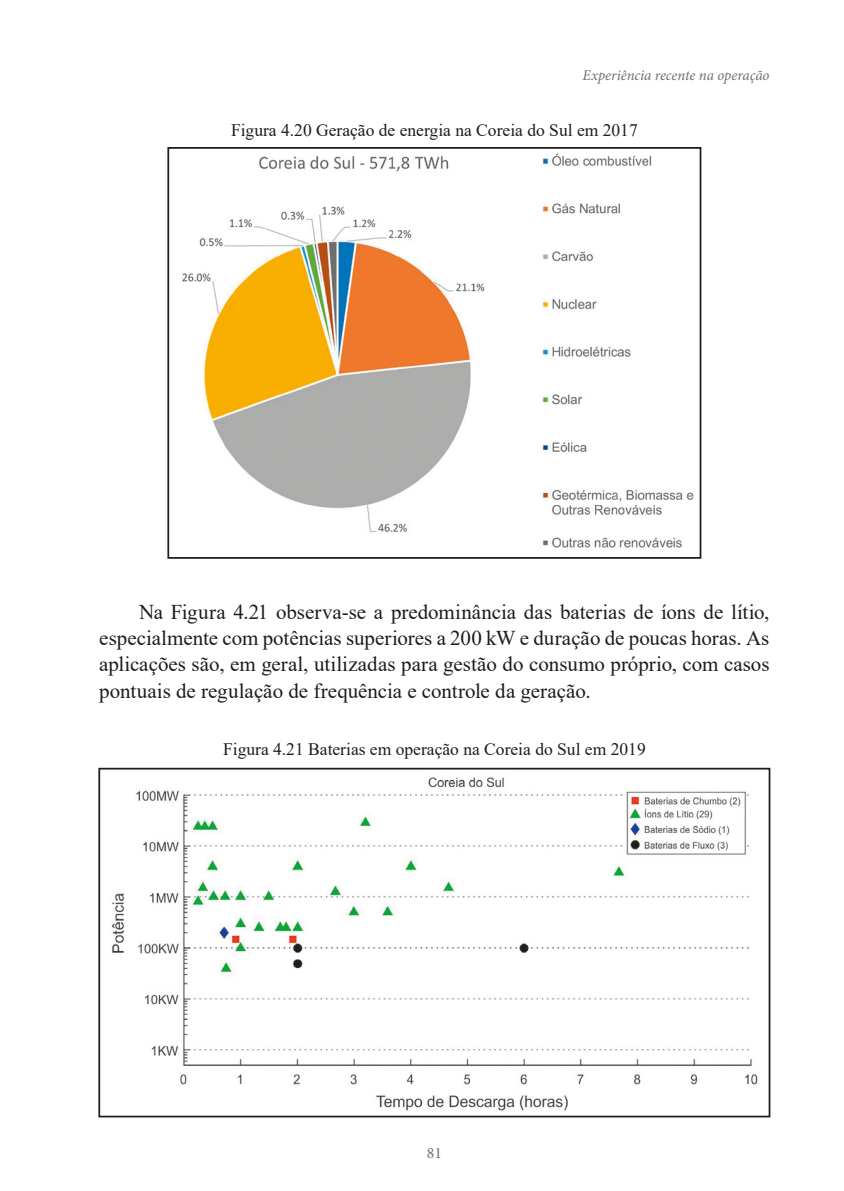
<style>
.page{position:relative;width:844px;height:1191px;background:#fff}
.page>*{position:absolute;margin:0;border:0;box-sizing:border-box;transform-origin:0 0}
.t1{font:21px/26.2px "Times New Roman";color:#1d1d1b;text-align:justify}
.t2{font:17.5px "Times New Roman";color:#1d1d1b}
.t3{font:15.75px "Minion Pro";color:#70706f}
.t4{font:italic 14.88px "Minion Pro";letter-spacing:-.005em;color:#70706f}
</style>
<div class="page">
<img style="left:182px;top:153px;width:512px;height:395px">
<div style="left:167px;top:147px;width:534px;height:412px;border:2px solid #1d1d1b"></div>
<img style="left:112px;top:777px;width:646px;height:334px">
<div style="left:98px;top:767px;width:672px;height:350px;border:2px solid #1d1d1b"></div>
<p class="t4" style="left:582px;top:65px;width:188px">Experiência recente na operação</p>
<p class="t2" style="left:231px;top:118px;width:408px">Figura 4.20 Geração de energia na Coreia do Sul em 2017</p>
<p class="t1" style="left:99px;top:598px;width:671px;text-indent:40px">Na Figura 4.21 observa-se a predominância das baterias de íons de lítio, especialmente com potências superiores a 200 kW e duração de poucas horas. As aplicações são, em geral, utilizadas para gestão do consumo próprio, com casos pontuais de regulação de frequência e controle da geração.</p>
<p class="t2" style="left:223px;top:736px;width:424px">Figura 4.21 Baterias em operação na Coreia do Sul em 2019</p>
<p class="t3" style="left:426px;top:1142px;width:17px">81</p>
</div>
